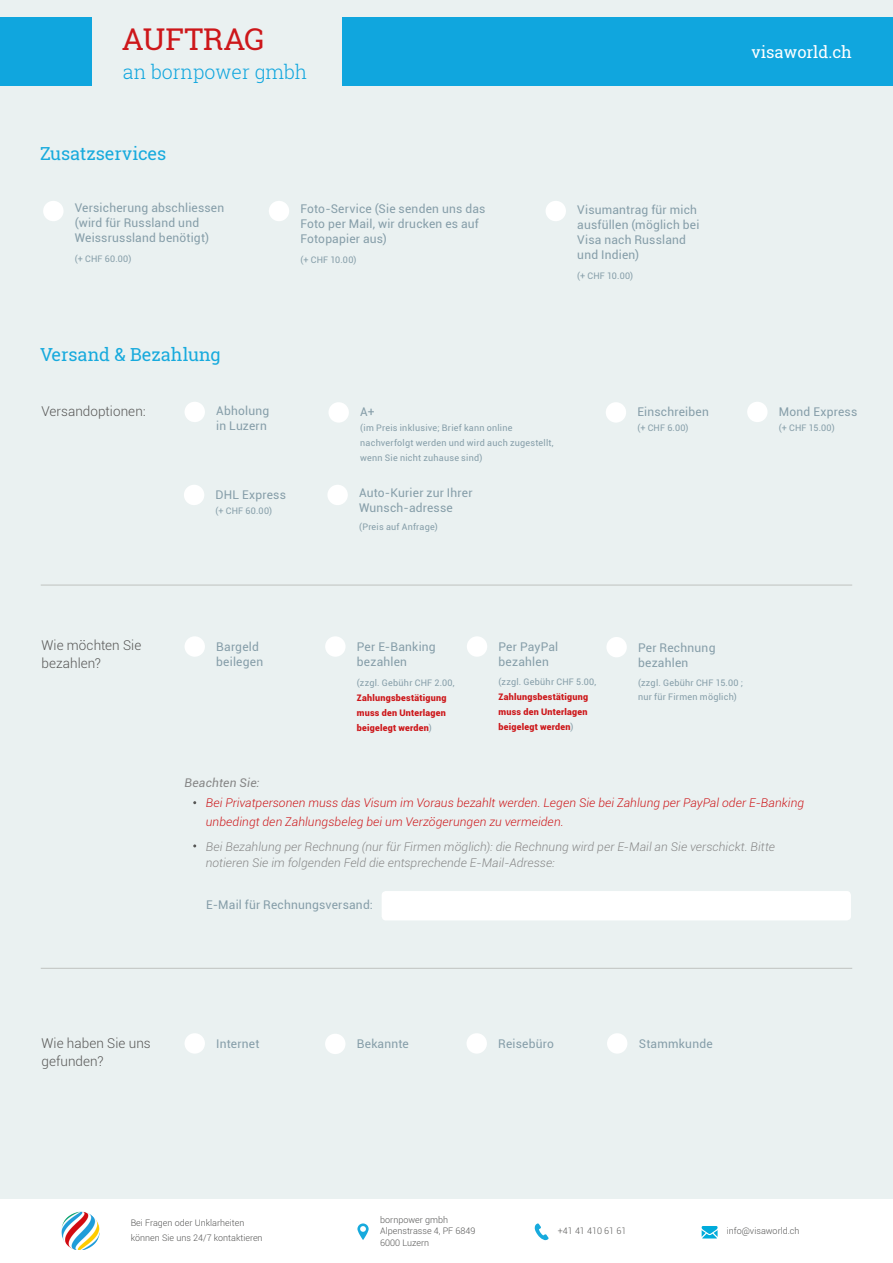
<style>
.page{position:relative;width:893px;height:1263px;background:#fff}
.page>*{position:absolute;margin:0;border:0;box-sizing:border-box;transform-origin:0 0}
.t1{font:30px "Roboto Slab";color:#cd171a}
.t2{font:300 19.5px "Roboto Slab";color:#10a6de}
.t3{font:18px "Roboto Slab";letter-spacing:-.005em;color:#17aadd}
.t4{font:16.5px "Roboto Slab";color:#fff}
.t5{font:300 13.5px/18px "Roboto";letter-spacing:.005em;color:#575756}
.t6{font:12px/15px "Roboto";letter-spacing:.015em;color:#869ea9}
.t7{font:italic 300 12px/16.5px "Roboto";letter-spacing:.01em;color:#878787}
.t8{font:italic 300 12px/19.5px "Roboto";letter-spacing:.01em;color:#cd171a}
.t9{font:italic 12px "Roboto";letter-spacing:.015em;color:#878787}
.t10{font:9px/15px "Roboto";letter-spacing:.025em;color:#869ea9}
.t11{font:300 9px/14.4px "Roboto";color:#575756}
.t12{font:900 9px/15px "Roboto";letter-spacing:.025em;color:#cd171a;text-align:justify}
.s1{font-weight:400;color:#869ea9}
</style>
<div class="page">
<div style="left:0;top:0;width:893px;height:1198px;background:#eaf1f1"></div>
<div style="left:342px;top:17px;width:551px;height:68px;background:#10a6de"></div>
<div style="left:0;top:17px;width:92px;height:68px;background:#10a6de"></div>
<img style="left:61px;top:1212px;width:38px;height:38px">
<svg style="left:357px;top:1223px;width:12px;height:17px"></svg>
<svg style="left:702px;top:1226px;width:16px;height:12px"></svg>
<svg style="left:534px;top:1223px;width:15px;height:17px"></svg>
<div style="left:185px;top:402px;width:20px;height:20px;background:#fff;border-radius:50%"></div>
<div style="left:606px;top:402px;width:20px;height:21px;background:#fff;border-radius:50%"></div>
<div style="left:328px;top:402px;width:21px;height:21px;background:#fff;border-radius:50%"></div>
<div style="left:747px;top:402px;width:21px;height:20px;background:#fff;border-radius:50%"></div>
<div style="left:184px;top:485px;width:20px;height:20px;background:#fff;border-radius:50%"></div>
<div style="left:327px;top:485px;width:21px;height:20px;background:#fff;border-radius:50%"></div>
<div style="left:43px;top:201px;width:21px;height:20px;background:#fff;border-radius:50%"></div>
<div style="left:269px;top:201px;width:20px;height:20px;background:#fff;border-radius:50%"></div>
<div style="left:546px;top:201px;width:20px;height:20px;background:#fff;border-radius:50%"></div>
<div style="left:606px;top:637px;width:21px;height:20px;background:#fff;border-radius:50%"></div>
<hr style="left:41px;top:968px;width:811px;height:1px;background:#bfc2bf">
<hr style="left:41px;top:585px;width:811px;height:1px;background:#bfc2bf">
<div style="left:185px;top:636px;width:20px;height:21px;background:#fff;border-radius:50%"></div>
<div style="left:325px;top:636px;width:21px;height:21px;background:#fff;border-radius:50%"></div>
<div style="left:467px;top:636px;width:20px;height:21px;background:#fff;border-radius:50%"></div>
<div style="left:382px;top:891px;width:469px;height:29px;background:#fff;border-radius:4px"></div>
<div style="left:185px;top:1033px;width:20px;height:20px;background:#fff;border-radius:50%"></div>
<div style="left:325px;top:1034px;width:20px;height:20px;background:#fff;border-radius:50%"></div>
<div style="left:466px;top:1033px;width:21px;height:20px;background:#fff;border-radius:50%"></div>
<div style="left:607px;top:1033px;width:20px;height:20px;background:#fff;border-radius:50%"></div>
<h1 class="t1" style="left:122px;top:18px;width:144px">AUFTRAG</h1>
<h2 class="t2" style="left:123px;top:58px;width:186px">an bornpower gmbh</h2>
<h3 class="t3" style="left:40px;top:141px;width:128px">Zusatzservices</h3>
<p class="t6" style="left:75px;top:200px;width:151px">Versicherung abschliessen (wird für Russland und<br>Weissrussland benötigt)</p>
<p class="t10" style="left:75px;top:251px;width:58px">(+ CHF 60.00)</p>
<h3 class="t3" style="left:40px;top:342px;width:182px">Versand &amp; Bezahlung</h3>
<p class="t6" style="left:301px;top:201px;width:186px">Foto-Service (Sie senden uns das<br>Foto per Mail, wir drucken es auf<br>Fotopapier aus)</p>
<p class="t10" style="left:301px;top:252px;width:57px">(+ CHF 10.00)</p>
<p class="t6" style="left:577px;top:203px;width:124px">Visumantrag für mich ausfüllen (möglich bei<br>Visa nach Russland und Indien)</p>
<p class="t10" style="left:577px;top:268px;width:57px">(+ CHF 10.00)</p>
<p class="t5" style="left:41px;top:402px;width:106px">Versandoptionen:</p>
<p class="t6" style="left:216px;top:404px;width:55px">Abholung in Luzern</p>
<p class="t6" style="left:637px;top:405px;width:73px">Einschreiben</p>
<p class="t6" style="left:360px;top:405px;width:16px">A+</p>
<p class="t10" style="left:360px;top:421px;width:195px">(im Preis inklusive; Brief kann online nachverfolgt werden und wird auch zugestellt, wenn Sie nicht zuhause sind)</p>
<p class="t10" style="left:637px;top:421px;width:53px">(+ CHF 6.00)</p>
<p class="t6" style="left:216px;top:488px;width:72px">DHL Express</p>
<p class="t10" style="left:216px;top:504px;width:58px">(+ CHF 60.00)</p>
<p class="t6" style="left:359px;top:486px;width:115px">Auto-Kurier zur Ihrer<br>Wunsch-adresse</p>
<p class="t10" style="left:359px;top:519px;width:80px">(Preis auf Anfrage)</p>
<h3 class="t4" style="left:752px;top:41px;width:102px">visaworld.ch</h3>
<p class="t6" style="left:779px;top:405px;width:80px">Mond Express</p>
<p class="t10" style="left:779px;top:421px;width:57px">(+ CHF 15.00)</p>
<p class="t5" style="left:41px;top:636px;width:101px">Wie möchten Sie bezahlen?</p>
<p class="t6" style="left:216px;top:639px;width:49px">Bargeld beilegen</p>
<p class="t6" style="left:357px;top:640px;width:80px">Per E-Banking bezahlen</p>
<p class="t10" style="left:357px;top:675px;width:99px">(zzgl. Gebühr CHF 2.00,</p>
<p class="t12" style="left:357px;top:690px;width:91px">Zahlungsbestätigung muss den Unterlagen beigelegt werden<span class="s1">)</span></p>
<p class="t6" style="left:499px;top:639px;width:61px">Per PayPal bezahlen</p>
<p class="t10" style="left:499px;top:675px;width:99px">(zzgl. Gebühr CHF 5.00,</p>
<p class="t12" style="left:499px;top:690px;width:91px">Zahlungsbestätigung muss den Unterlagen beigelegt werden<span class="s1">)</span></p>
<p class="t6" style="left:638px;top:640px;width:79px">Per Rechnung bezahlen</p>
<p class="t10" style="left:638px;top:676px;width:106px;line-height:13.5px">(zzgl. Gebühr CHF 15.00 ; nur für Firmen möglich)</p>
<p class="t9" style="left:185px;top:776px;width:76px">Beachten Sie:</p>
<p class="t8" style="left:206px;top:793px;width:600px">Bei Privatpersonen muss das Visum im Voraus bezahlt werden. Legen Sie bei Zahlung per PayPal oder E-Banking unbedingt den Zahlungsbeleg bei um Verzögerungen zu vermeiden.</p>
<p class="t7" style="left:206px;top:838px;width:571px">Bei Bezahlung per Rechnung (nur für Firmen möglich): die Rechnung wird per E-Mail an Sie verschickt. Bitte notieren Sie im folgenden Feld die entsprechende E-Mail-Adresse:</p>
<p class="t6" style="left:206px;top:897px;width:168px">E-Mail für Rechnungsversand:</p>
<p class="t5" style="left:41px;top:1034px;width:111px">Wie haben Sie uns gefunden?</p>
<p class="t6" style="left:216px;top:1036px;width:45px">Internet</p>
<p class="t6" style="left:357px;top:1036px;width:54px">Bekannte</p>
<p class="t6" style="left:498px;top:1036px;width:57px">Reisebüro</p>
<p class="t6" style="left:639px;top:1036px;width:76px">Stammkunde</p>
<p class="t11" style="left:131px;top:1216px;width:133px">Bei Fragen oder Unklarheiten können Sie uns 24/7 kontaktieren</p>
<p class="t11" style="left:380px;top:1214px;width:97px;line-height:10.8px">bornpower gmbh<br>Alpenstrasse 4, PF 6849</p>
<p class="t11" style="left:380px;top:1236px;width:50px">6000 Luzern</p>
<p class="t11" style="left:558px;top:1224px;width:70px">+41 41 410 61 61</p>
<p class="t11" style="left:727px;top:1224px;width:74px">info@visaworld.ch</p>
</div>
